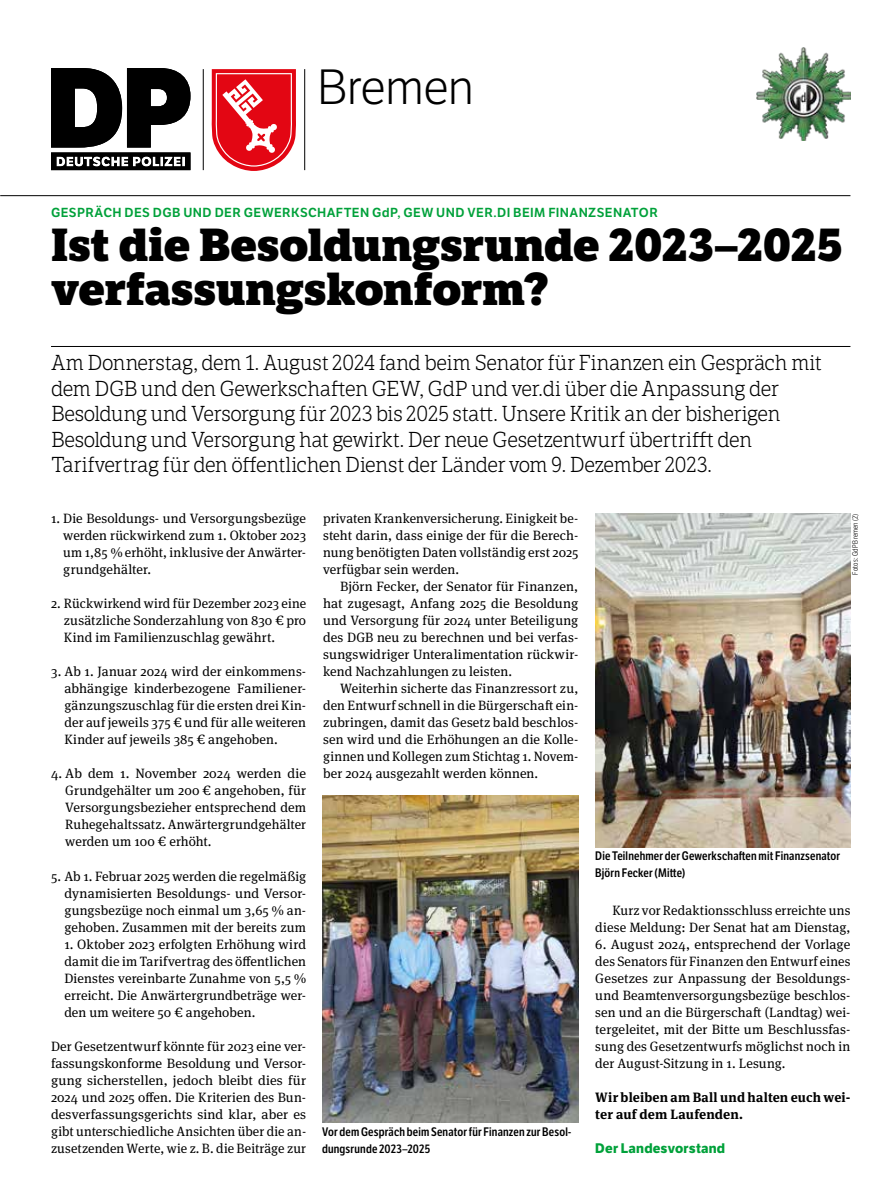
<style>
.page{position:relative;width:893px;height:1191px;background:#fff}
.page>*{position:absolute;margin:0;border:0;box-sizing:border-box;transform-origin:0 0}
.t1{font:48px "LFT Etica Lt";letter-spacing:-.01em;color:#000}
.t2{font:800 45px/44.1px "LFT Etica Sheriff";letter-spacing:-.01em;color:#000}
.t3{font:300 21px/25.5px "LFT Etica Sheriff";letter-spacing:-.03em;color:#000}
.t4{font:13.5px/17px "Meta Serif Pro";letter-spacing:.01em;color:#000;text-align:justify}
.t5{font:700 13.5px/17px "Meta Serif Pro";letter-spacing:.01em;color:#000}
.t6{font:700 13.5px "LFT Etica";letter-spacing:.015em;color:#00a13a}
.t7{font:12.75px "LFT Etica SB";letter-spacing:.035em;color:#00a13a}
.t8{font:600 12px/17px "LFT Etica Condensed";letter-spacing:.015em;color:#000}
.t9{font:300 7.5px "LFT Etica Condensed";letter-spacing:.025em;color:#000}
</style>
<div class="page">
<img style="left:757px;top:47px;width:93px;height:93px">
<hr style="left:0;top:195px;width:850px;height:1px;background:#000">
<svg style="left:51px;top:68px;width:139px;height:102px"></svg>
<hr style="left:203px;top:69px;width:1px;height:101px;background:#000">
<hr style="left:304px;top:69px;width:1px;height:101px;background:#000">
<svg style="left:212px;top:69px;width:84px;height:102px"></svg>
<hr style="left:51px;top:346px;width:799px;height:1px;background:#000">
<img style="left:322px;top:795px;width:256px;height:327px">
<img style="left:595px;top:514px;width:255px;height:333px">
<h1 class="t1" style="left:317px;top:60px;width:158px">Bremen</h1>
<p class="t7" style="left:51px;top:205px;width:608px">GESPRÄCH DES DGB UND DER GEWERKSCHAFTEN GdP, GEW UND VER.DI BEIM FINANZSENATOR</p>
<h2 class="t2" style="left:51px;top:223px;width:792px">Ist die Besoldungsrunde 2023–2025 verfassungskonform?</h2>
<p class="t3" style="left:51px;top:350px;width:772px">Am Donnerstag, dem 1. August 2024 fand beim Senator für Finanzen ein Gespräch mit dem DGB und den Gewerkschaften GEW, GdP und ver.di über die Anpassung der Besoldung und Versorgung für 2023 bis 2025 statt. Unsere Kritik an der bisherigen Besoldung und Versorgung hat gewirkt. Der neue Gesetzentwurf übertrifft den Tarifvertrag für den öffentlichen Dienst der Länder vom 9. Dezember 2023.</p>
<p class="t4" style="left:63px;top:509px;width:244px;text-indent:-12px">1. Die Besoldungs- und Versorgungsbezüge werden rückwirkend zum 1. Oktober 2023 um 1,85 % erhöht, inklusive der Anwärter&shy;grundgehälter.</p>
<p class="t4" style="left:64px;top:594px;width:244px;text-indent:-13px">2. Rückwirkend wird für Dezember 2023 eine zusätzliche Sonderzahlung von 830 € pro Kind im Familienzuschlag gewährt.</p>
<p class="t4" style="left:64px;top:662px;width:243px;text-indent:-13px">3. Ab 1. Januar 2024 wird der einkommens&shy;abhängige kinderbezogene Familiener&shy;gänzungszuschlag für die ersten drei Kin&shy;der auf jeweils 375 € und für alle weiteren Kinder auf jeweils 385 € angehoben.</p>
<p class="t4" style="left:65px;top:764px;width:242px;text-indent:-14px">4. Ab dem 1. November 2024 werden die Grundgehälter um 200 € angehoben, für Versorgungsbezieher entsprechend dem Ruhegehaltssatz. Anwärtergrundgehälter werden um 100 € erhöht.</p>
<p class="t4" style="left:64px;top:866px;width:243px;text-indent:-13px">5. Ab 1. Februar 2025 werden die regelmäßig dynamisierten Besoldungs- und Versor&shy;gungsbezüge noch einmal um 3,65 % an&shy;gehoben. Zusammen mit der bereits zum</p>
<p class="t4" style="left:64px;top:934px;width:243px">1. Oktober 2023 erfolgten Erhöhung wird damit die im Tarifvertrag des öffentlichen Dienstes vereinbarte Zunahme von 5,5 % erreicht. Die Anwärtergrundbeträge wer&shy;den um weitere 50 € angehoben.</p>
<p class="t4" style="left:51px;top:1036px;width:257px">Der Gesetzentwurf könnte für 2023 eine ver&shy;fassungskonforme Besoldung und Versor&shy;gung sicherstellen, jedoch bleibt dies für 2024 und 2025 offen. Die Kriterien des Bun&shy;desverfassungsgerichts sind klar, aber es gibt unterschiedliche Ansichten über die an&shy;zusetzenden Werte, wie z. B. die Beiträge zur</p>
<p class="t4" style="left:323px;top:509px;width:257px">privaten Krankenversicherung. Einigkeit be&shy;steht darin, dass einige der für die Berech&shy;nung benötigten Daten vollständig erst 2025 verfügbar sein werden.</p>
<p class="t4" style="left:323px;top:577px;width:257px;text-indent:17px">Björn Fecker, der Senator für Finanzen, hat zugesagt, Anfang 2025 die Besoldung und Versorgung für 2024 unter Beteiligung des DGB neu zu berechnen und bei verfas&shy;sungswidriger Unteralimentation rückwir&shy;kend Nachzahlungen zu leisten.</p>
<p class="t4" style="left:323px;top:679px;width:257px;text-indent:17px">Weiterhin sicherte das Finanzressort zu, den Entwurf schnell in die Bürgerschaft ein&shy;zubringen, damit das Gesetz bald beschlos&shy;sen wird und die Erhöhungen an die Kolle&shy;ginnen und Kollegen zum Stichtag 1. Novem&shy;ber 2024 ausgezahlt werden können.</p>
<p class="t9" style="left:851px;top:574px;width:62px;rotate:-90deg">Fotos: GdP Bremen (2)</p>
<p class="t8" style="left:595px;top:847px;width:246px">Die Teilnehmer der Gewerkschaften mit Finanzsenator<br>Björn Fecker (Mitte)</p>
<p class="t4" style="left:595px;top:900px;width:257px;text-align:right">Kurz vor Redaktionsschluss erreichte uns diese Meldung: Der Senat hat am Dienstag,</p>
<p class="t4" style="left:595px;top:934px;width:257px">6. August 2024, entsprechend der Vorlage des Senators für Finanzen den Entwurf eines Gesetzes zur Anpassung der Besoldungs&shy;und Beamtenversorgungsbezüge beschlos&shy;sen und an die Bürgerschaft (Landtag) wei&shy;tergeleitet, mit der Bitte um Beschlussfas&shy;sung des Gesetzentwurfs möglichst noch in der August-Sitzung in 1. Lesung.</p>
<p class="t5" style="left:595px;top:1087px;width:257px">Wir bleiben am Ball und halten euch wei&shy;ter auf dem Laufenden.</p>
<p class="t6" style="left:595px;top:1139px;width:131px">Der Landesvorstand</p>
<p class="t8" style="left:322px;top:1123px;width:251px">Vor dem Gespräch beim Senator für Finanzen zur Besol&shy;dungsrunde 2023–2025</p>
</div>
